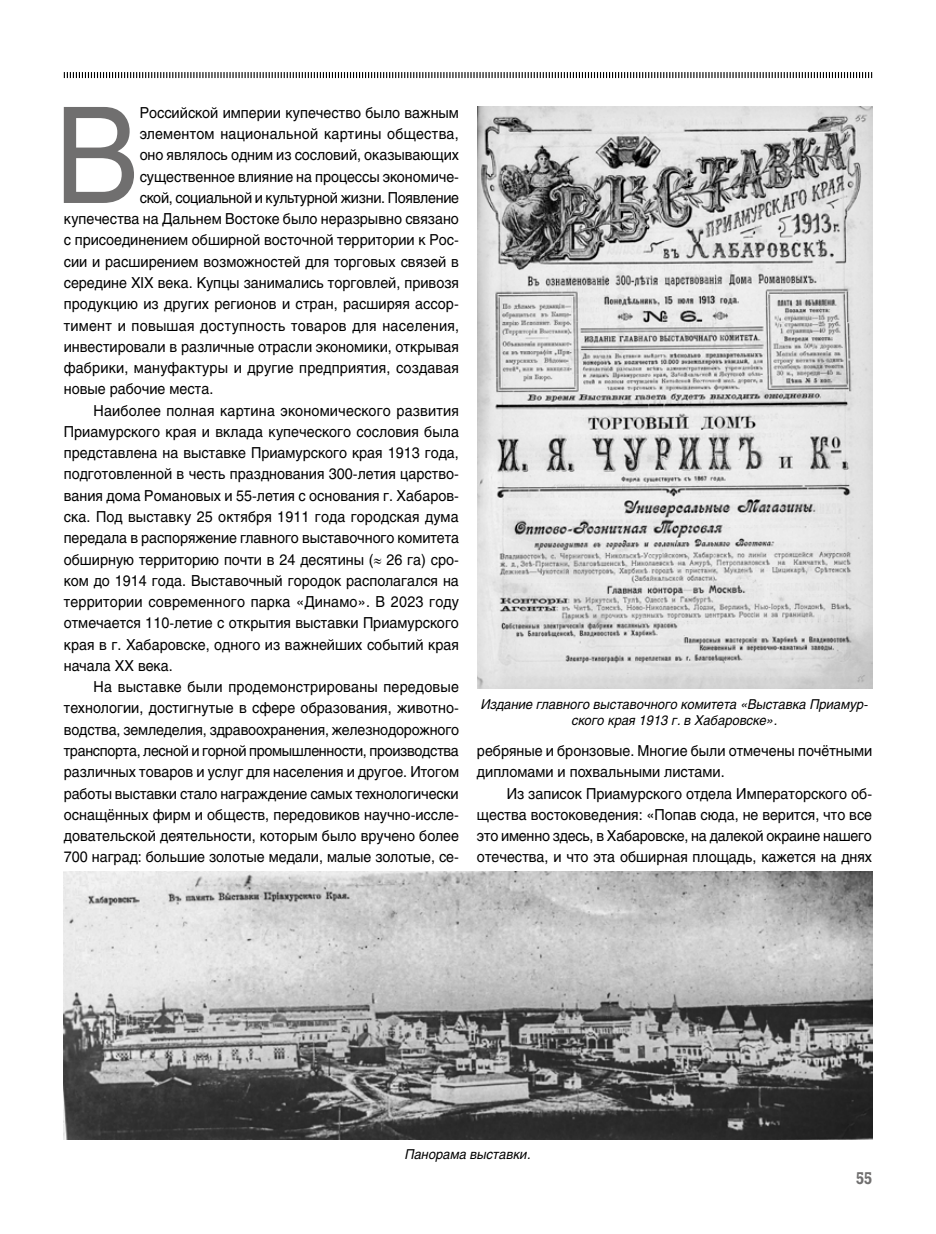
<style>
.page{position:relative;width:936px;height:1234px;background:#fff}
.page>*{position:absolute;margin:0;border:0;box-sizing:border-box;transform-origin:0 0}
.t1{font:132.15px "Helios C";color:#706f6f;scale:.95 1}
.t2{font:700 16.5px "Rodeo C";color:#706f6f;scale:.9 1}
.t3{font:15px/21.3px "Helios C";color:#000;scale:.95 1}
.t4{font:15px "Helios C";letter-spacing:-.025em;color:#000;scale:.95 1}
.t5{font:15px "Helios C";letter-spacing:-.02em;color:#000;scale:.95 1}
.t6{font:italic 13.5px/16.2px "Helios C";color:#000;text-align:center;scale:.95 1}
</style>
<div class="page">
<svg style="left:63px;top:72px;width:809px;height:7px"></svg>
<img style="left:64px;top:871px;width:808px;height:268px">
<img style="left:477px;top:106px;width:395px;height:582px">
<h1 class="t1" style="left:54px;top:77px;width:91px">В</h1>
<p class="t3" style="left:140px;top:102px;width:337px">Российской империи купечество было важным</p>
<p class="t3" style="left:140px;top:123px;width:337px">элементом национальной картины общества,</p>
<p class="t3" style="left:140px;top:144px;width:337px">оно являлось одним из сословий, оказывающих</p>
<p class="t3" style="left:140px;top:165px;width:337px">существенное влияние на процессы экономиче-</p>
<p class="t5" style="left:140px;top:189px;width:338px">ской, социальной и культурной жизни. Появление</p>
<p class="t3" style="left:64px;top:208px;width:417px">купечества на Дальнем Востоке было неразрывно связано</p>
<p class="t3" style="left:64px;top:229px;width:417px">с присоединением обширной восточной территории к Рос-</p>
<p class="t3" style="left:64px;top:250px;width:417px">сии и расширением возможностей для торговых связей в</p>
<p class="t3" style="left:64px;top:272px;width:417px">середине XIX века. Купцы занимались торговлей, привозя</p>
<p class="t3" style="left:64px;top:293px;width:417px">продукцию из других регионов и стран, расширяя ассор-</p>
<p class="t3" style="left:64px;top:314px;width:417px">тимент и повышая доступность товаров для населения,</p>
<p class="t3" style="left:64px;top:335px;width:417px">инвестировали в различные отрасли экономики, открывая</p>
<p class="t3" style="left:64px;top:357px;width:417px">фабрики, мануфактуры и другие предприятия, создавая</p>
<p class="t3" style="left:64px;top:378px;width:159px">новые рабочие места.</p>
<p class="t3" style="left:94px;top:399px;width:386px">Наиболее полная картина экономического развития</p>
<p class="t3" style="left:64px;top:421px;width:417px">Приамурского края и вклада купеческого сословия была</p>
<p class="t3" style="left:64px;top:442px;width:417px">представлена на выставке Приамурского края 1913 года,</p>
<p class="t3" style="left:64px;top:463px;width:417px">подготовленной в честь празднования 300-летия царство-</p>
<p class="t3" style="left:64px;top:484px;width:417px">вания дома Романовых и 55-летия с основания г. Хабаров-</p>
<p class="t3" style="left:64px;top:506px;width:417px">ска. Под выставку 25 октября 1911 года городская дума</p>
<p class="t3" style="left:64px;top:527px;width:417px">передала в распоряжение главного выставочного комитета</p>
<p class="t3" style="left:64px;top:548px;width:417px">обширную территорию почти в 24 десятины (≈ 26 га) сро-</p>
<p class="t3" style="left:64px;top:569px;width:417px">ком до 1914 года. Выставочный городок располагался на</p>
<p class="t3" style="left:64px;top:591px;width:417px">территории современного парка «Динамо». В 2023 году</p>
<p class="t3" style="left:64px;top:612px;width:417px">отмечается 110-летие с открытия выставки Приамурского</p>
<p class="t3" style="left:64px;top:633px;width:417px">края в г. Хабаровске, одного из важнейших событий края</p>
<p class="t3" style="left:64px;top:654px;width:116px">начала XX века.</p>
<p class="t3" style="left:94px;top:676px;width:386px">На выставке были продемонстрированы передовые</p>
<p class="t3" style="left:64px;top:697px;width:417px">технологии, достигнутые в сфере образования, животно-</p>
<p class="t3" style="left:64px;top:718px;width:417px">водства, земледелия, здравоохранения, железнодорожного</p>
<p class="t4" style="left:64px;top:741px;width:417px">транспорта, лесной и горной промышленности, производства</p>
<p class="t3" style="left:64px;top:761px;width:417px">различных товаров и услуг для населения и другое. Итогом</p>
<p class="t3" style="left:64px;top:782px;width:417px">работы выставки стало награждение самых технологически</p>
<p class="t3" style="left:64px;top:803px;width:417px">оснащённых фирм и обществ, передовиков научно-иссле-</p>
<p class="t3" style="left:64px;top:824px;width:417px">довательской деятельности, которым было вручено более</p>
<p class="t3" style="left:64px;top:846px;width:417px">700 наград: большие золотые медали, малые золотые, се-</p>
<p class="t6" style="left:481px;top:696px;width:409px">Издание главного выставочного комитета «Выставка Приамур&shy;ского края 1913 г. в Хабаровске».</p>
<p class="t3" style="left:477px;top:739px;width:417px">ребряные и бронзовые. Многие были отмечены почётными дипломами и похвальными листами.</p>
<p class="t3" style="left:477px;top:782px;width:417px;text-align:justify;text-indent:30px">Из записок Приамурского отдела Императорского об&shy;щества востоковедения: «Попав сюда, не верится, что все это именно здесь, в Хабаровске, на далекой окраине нашего отечества, и что эта обширная площадь, кажется на днях</p>
<p class="t6" style="left:405px;top:1145px;width:134px">Панорама выставки.</p>
<p class="t2" style="left:856px;top:1167px;width:19px">55</p>
</div>
